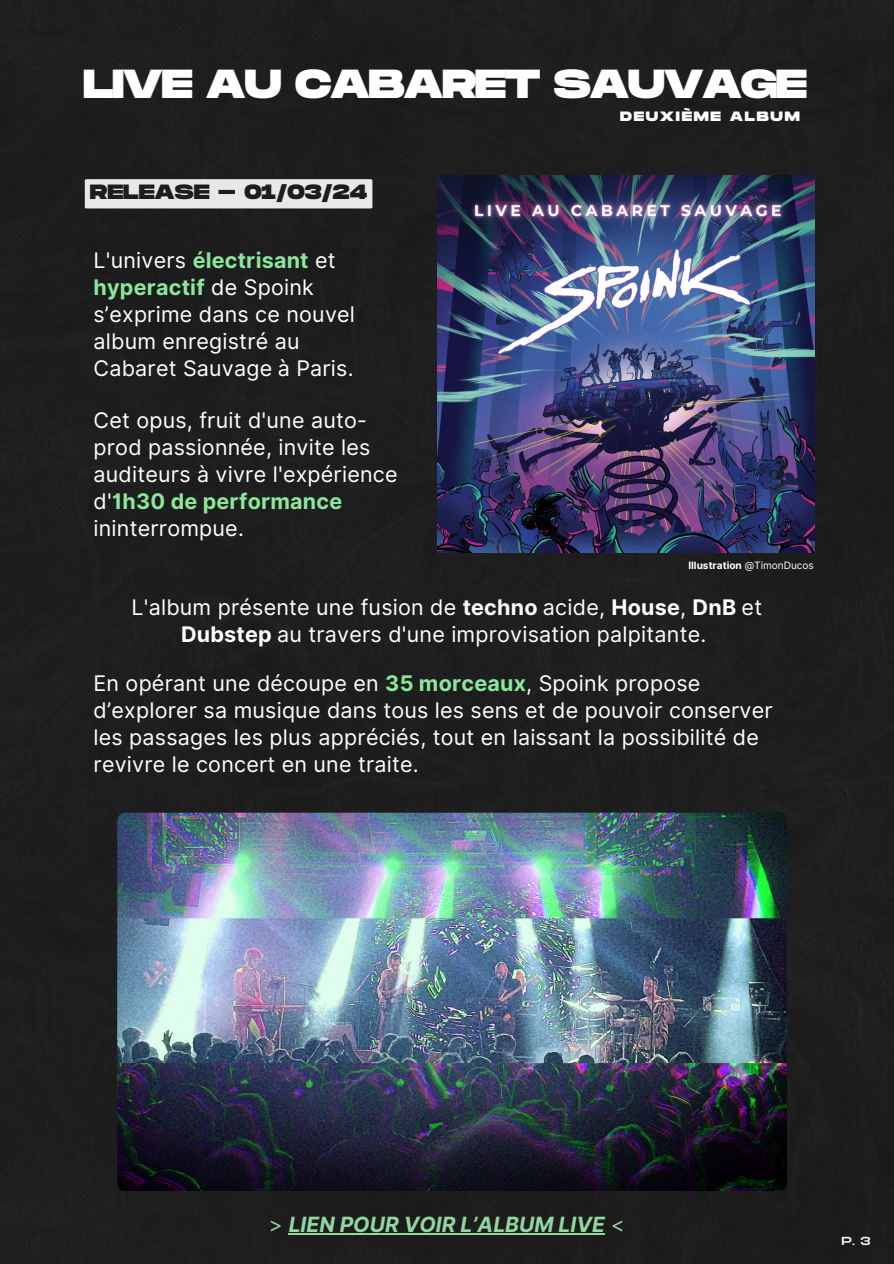
<style>
.page{position:relative;width:894px;height:1264px;background:#fff}
.page>*{position:absolute;margin:0;border:0;box-sizing:border-box;transform-origin:0 0}
.t1{font:800 40.5px "Monument Extended";letter-spacing:-.035em;color:#fff}
.t2{font:21.45px/27px "Inter";letter-spacing:.01em;color:#fff}
.t3{font:italic 700 21px "Inter";color:#93d6a0}
.t4{font:800 20.55px "Monument Extended";color:#1d1d1d}
.t5{font:800 13.5px "Monument Extended";letter-spacing:.13em;color:#fff}
.t6{font:11.7px "Monument Extended";color:#f3f6fa}
.t7{font:700 10.05px "Inter";color:#fff}
.s1{font-weight:700;color:#8ae89c}
.s2{font-weight:400}
.s3{font-weight:700}
.s4{font-weight:400;font-style:normal}
</style>
<div class="page">
<div style="left:0;top:0;width:892px;height:1263px;background:#1e1d1e"></div>
<img style="left:437px;top:176px;width:377px;height:377px">
<img style="left:117px;top:812px;width:669px;height:378px;border-radius:8px">
<hr style="left:288px;top:1232px;width:316px;height:2px;background:#93d6a0">
<div style="left:85px;top:179px;width:287px;height:29px;background:#e8e8e8;border-radius:2px"></div>
<h4 class="t1" style="left:83px;top:61px;width:725px">LIVE AU CABARET SAUVAGE</h4>
<h3 class="t4" style="left:90px;top:180px;width:279px">RELEASE - 01/03/24</h3>
<p class="t2" style="left:93px;top:246px;width:263px">L'univers <span class="s1">électrisant</span> et <span class="s1">hyperactif</span> de Spoink s’exprime dans ce nouvel album enregistré au<br>Cabaret Sauvage à Paris.</p>
<p class="t2" style="left:93px;top:407px;width:305px">Cet opus, fruit d'une auto&shy;prod passionnée, invite les auditeurs à vivre l'expérience d'<span class="s1">1h30 de performance </span>ininterrompue.</p>
<p class="t5" style="left:620px;top:109px;width:181px">DEUXIÈME ALBUM</p>
<h1 class="t7" style="left:688px;top:559px;width:127px">Illustration <span class="s2">@TimonDucos</span></h1>
<h4 class="t2" style="left:131px;top:593px;width:632px;text-align:center">L'album présente une fusion de <span class="s3">techno</span> acide, <span class="s3">House</span>, <span class="s3">DnB</span> et<br><span class="s3">Dubstep</span> au travers d'une improvisation palpitante.</h4>
<h4 class="t2" style="left:93px;top:670px;width:680px">En opérant une découpe en <span class="s1">35 morceaux</span>, Spoink propose d’explorer sa musique dans tous les sens et de pouvoir conserver les passages les plus appréciés, tout en laissant la possibilité de revivre le concert en une traite.</h4>
<h2 class="t3" style="left:269px;top:1211px;width:356px"><span class="s4">&gt;</span> LIEN POUR VOIR L’ALBUM LIVE <span class="s4">&lt;</span></h2>
<h4 class="t6" style="left:841px;top:1234px;width:31px">P. 3</h4>
</div>
